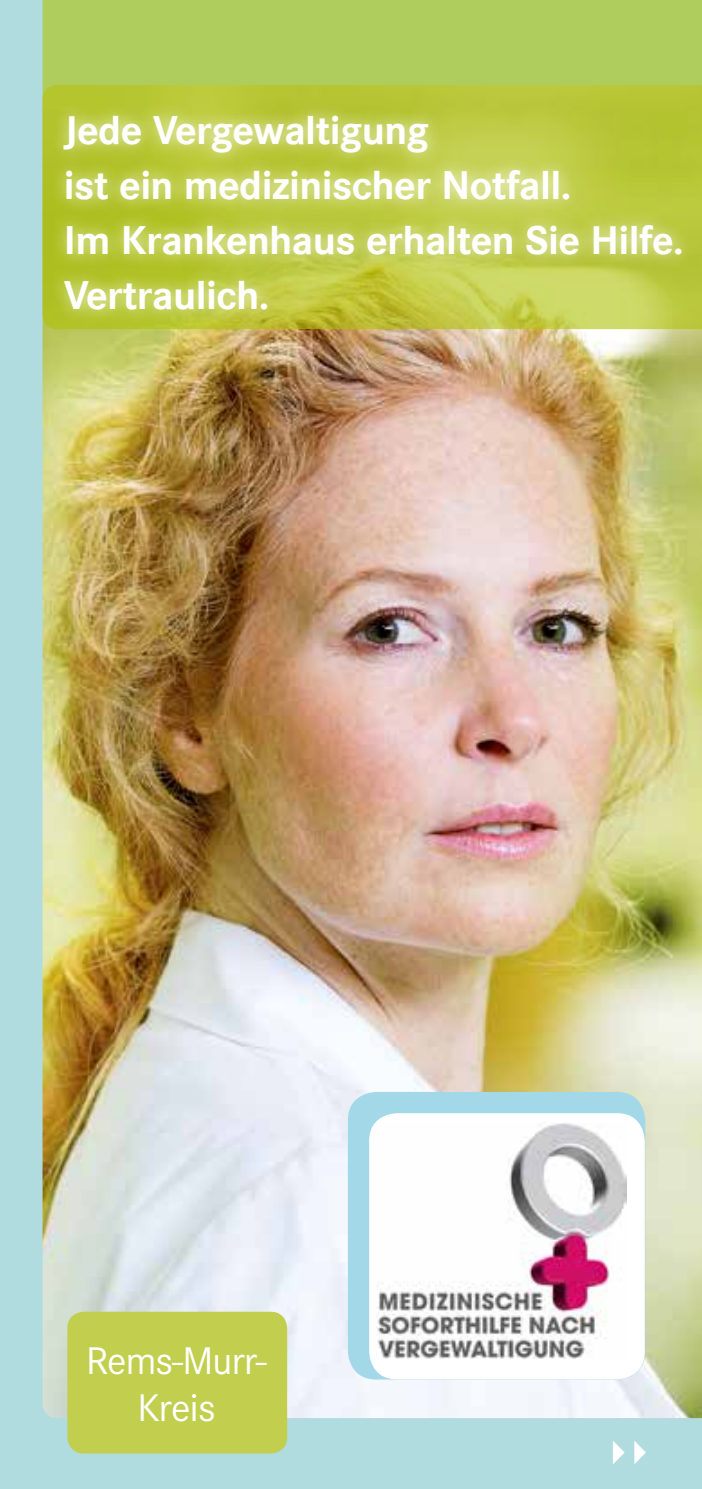
<style>
.page{position:relative;width:702px;height:1489px;background:#fff}
.page>*{position:absolute;margin:0;border:0;box-sizing:border-box;transform-origin:0 0}
.t1{font:40px/47px "Corporate S";letter-spacing:-.02em;color:#fff;text-align:center}
.t2{font:40px "Lucida Grande";color:#fff}
.t3{font:700 39.5px/55px "Corporate SBQ";letter-spacing:-.015em;color:#fff}
</style>
<div class="page">
<div style="left:0;top:0;width:702px;height:1488px;background:#b0dcdf"></div>
<img style="left:43px;top:329px;width:659px;height:1088px">
<svg style="left:43px;top:0;width:659px;height:329px;background:#b0cb53"></svg>
<div style="left:49px;top:101px;width:647px;height:223px;background:#fff;opacity:.75"></div>
<div style="left:348px;top:1091px;width:297px;height:288px;background:#a2d8e8;border-radius:28px"></div>
<div style="left:369px;top:1113px;width:275px;height:266px;background:#fff;border-radius:28px"></div>
<img style="left:376px;top:1123px;width:250px;height:235px">
<div style="left:67px;top:1311px;width:220px;height:142px;background:#c1ce4e;border-radius:17px"></div>
<p class="t3" style="left:64px;top:104px;width:621px">Jede Vergewaltigung<br>ist ein medizinischer Notfall.<br>Im Krankenhaus erhalten Sie Hilfe.<br>Vertraulich.</p>
<p class="t1" style="left:86px;top:1336px;width:182px">Rems-Murr-<br>Kreis</p>
<p class="t2" style="left:606px;top:1427px;width:44px">▸▸</p>
</div>
